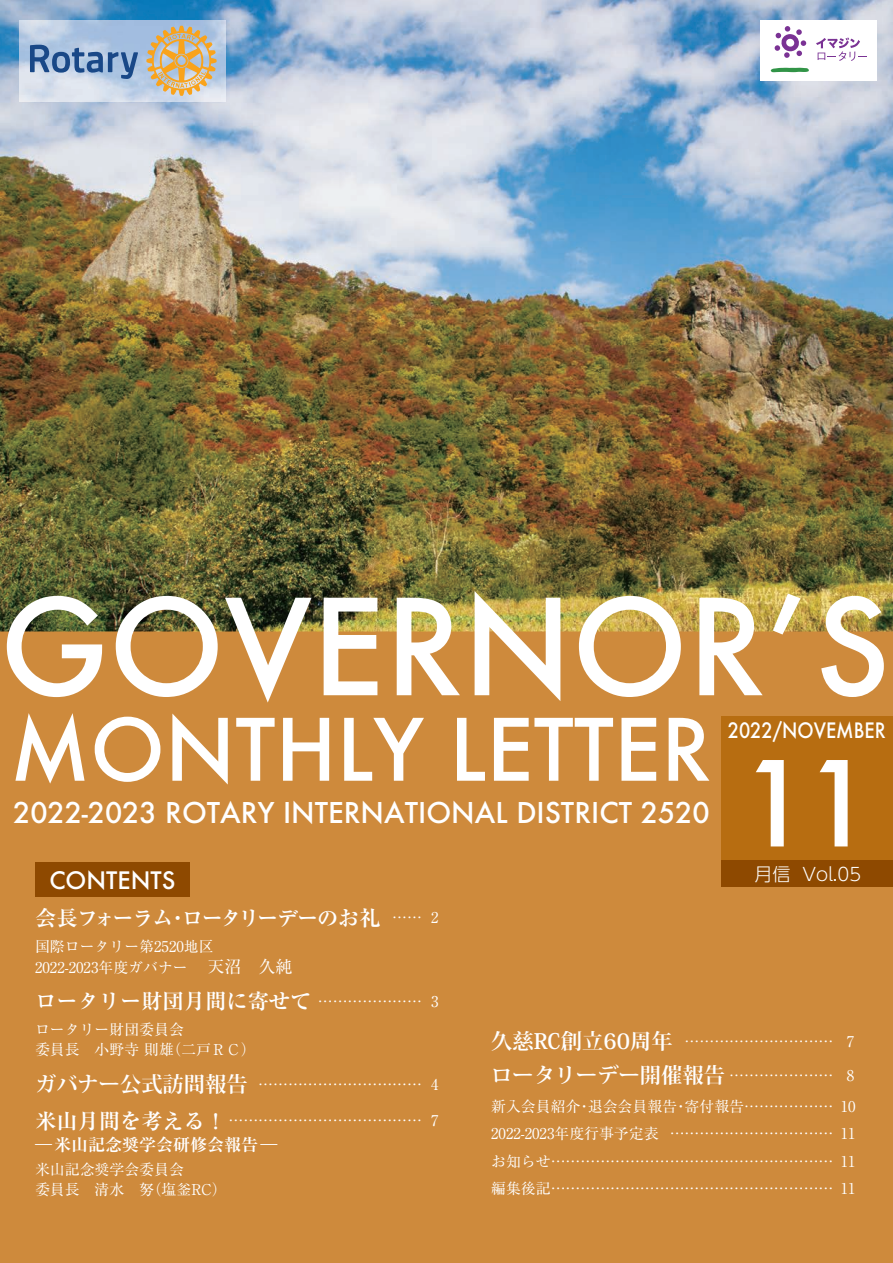
<style>
.page{position:relative;width:893px;height:1263px;background:#ce8a3c}
.page>*{position:absolute;margin:0;border:0;box-sizing:border-box;transform-origin:0 0}
.t1{font:500 129.3px "Futura";color:#fff}
.t2{font:500 114.6px "Futura";color:#fff}
.t3{font:500 83.4px "Futura";color:#fff}
.t4{font:500 27.9px "Futura";color:#fff}
.t5{font:500 23.4px "Futura";color:#fff}
.t6{font:700 21.3px "Ryumin Pro";letter-spacing:-.06em;color:#fff}
.t7{font:700 21.3px "Ryumin Pro";color:#fff}
.t8{font:700 21.3px "Koz Min Pr 6 N";color:#fff}
.t9{font:500 20.7px "Futura";color:#fff;scale:.88 1}
.t10{font:300 18px "UD Shin Go NT Pro";color:#fff}
.t11{font:700 16.95px "Ryumin Pro";color:#fff}
.t12{font:14.85px/27.6px "Ryumin Pro";color:#fff}
.s1{font-weight:400;font-size:14.85px}
.s2{font-size:16.95px}
.s3{font-family:"Koz Min Pr 6 N";font-weight:700;font-size:21.3px}
.s4{font-weight:700;font-size:21.3px}
.s5{font-weight:300}
.s6{font-family:"Ryumin Pro";font-weight:400;font-size:14.85px}
</style>
<div class="page">
<div style="left:722px;top:716px;width:171px;height:171px;background:#b76d11"></div>
<div style="left:722px;top:861px;width:171px;height:26px;background:#8e4900"></div>
<img style="left:0;top:0;width:893px;height:631px">
<img style="left:20px;top:21px;width:205px;height:81px">
<div style="left:760px;top:20px;width:117px;height:60px;background:#fff"></div>
<svg style="left:30px;top:45px;width:108px;height:34px;background:#809dc3"></svg>
<svg style="left:146px;top:26px;width:71px;height:70px;background:#cfba96"></svg>
<svg style="left:774px;top:26px;width:32px;height:32px"></svg>
<svg style="left:771px;top:68px;width:38px;height:4px"></svg>
<svg style="left:816px;top:38px;width:50px;height:23px"></svg>
<div style="left:35px;top:862px;width:155px;height:35px;background:#8e4900"></div>
<h1 class="t1" style="left:0;top:558px;width:891px">GOVERNORʼS</h1>
<h3 class="t3" style="left:10px;top:692px;width:703px">MONTHLY LETTER</h3>
<h3 class="t4" style="left:13px;top:794px;width:698px">2022-2023 ROTARY INTERNATIONAL DISTRICT 2520</h3>
<h3 class="t9" style="left:728px;top:716px;width:181px">2022/NOVEMBER</h3>
<h2 class="t2" style="left:740px;top:725px;width:136px">11</h2>
<h3 class="t5" style="left:49px;top:864px;width:128px">CONTENTS</h3>
<p class="t10" style="left:754px;top:859px;width:108px">月信 Vol.05</p>
<h3 class="t6" style="left:35px;top:901px;width:405px">会長フォーラム・ロータリーデーのお礼 <span class="s1">…… 2</span></h3>
<p class="t12" style="left:35px;top:935px;width:259px;line-height:20.7px">国際ロータリー第2520地区<br>2022-2023年度ガバナー 　<span class="s2">天沼　久純</span></p>
<h3 class="t7" style="left:35px;top:984px;width:405px">ロータリー財団月間に寄せて <span class="s1">………………… 3</span></h3>
<p class="t12" style="left:35px;top:1019px;width:222px;line-height:19.6px">ロータリー財団委員会<br>委員長　小野寺 則雄（二戸ＲＣ）</p>
<p class="t12" style="left:35px;top:1070px;width:405px"><span class="s3">ガバナー公式訪問報告</span> …………………………… 4</p>
<p class="t12" style="left:35px;top:1106px;width:405px"><span class="s4">米山月間を考える！</span> ………………………………… 7</p>
<p class="t11" style="left:35px;top:1132px;width:244px"><span class="s5">―</span>米山記念奨学会研修会報告<span class="s5">―</span></p>
<p class="t12" style="left:35px;top:1159px;width:193px;line-height:19.6px">米山記念奨学会委員会<br>委員長　清水　努（塩釜RC）</p>
<p class="t12" style="left:491px;top:1026px;width:364px"><span class="s3">久慈RC創立60周年</span> ………………………… 7</p>
<h3 class="t8" style="left:491px;top:1063px;width:365px">ロータリーデー開催報告 <span class="s6">………………… 8</span></h3>
<p class="t12" style="left:491px;top:1091px;width:366px;text-align:justify">新入会員紹介・退会会員報告・寄付報告……………… 10<br>2022-2023年度行事予定表 …………………………… 11お知らせ………………………………………………… 11編集後記………………………………………………… 11</p>
</div>
